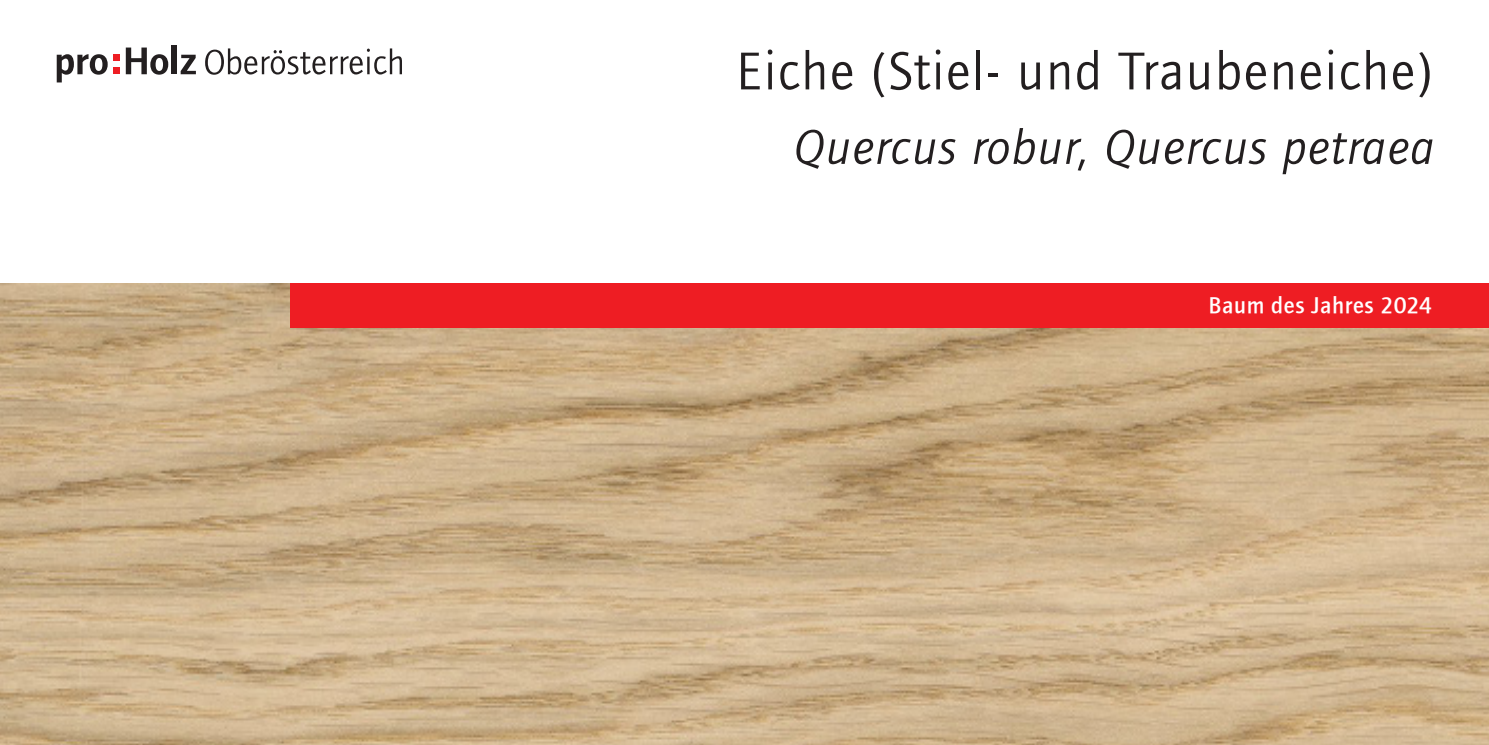
<style>
.page{position:relative;width:1489px;height:745px;background:#fff}
.page>*{position:absolute;margin:0;border:0;box-sizing:border-box;transform-origin:0 0}
.Subline-Folder-pH-2022{font:55px "Foundry Journal";letter-spacing:.03em;color:#231f20}
.Subline-Folder-pH-2022-2{font:italic 50px "Foundry Journal";letter-spacing:.03em;color:#231f20}
.Veranstaltungsdaten-Folder-pH-2022{font:500 23.5px "Foundry Journal";letter-spacing:.015em;color:#fff}
</style>
<div class="page">
<img style="left:0;top:283px;width:1488px;height:461px">
<div style="left:291px;top:283px;width:1197px;height:44px;background:#ee1d23"></div>
<svg style="left:126px;top:47px;width:42px;height:28px"></svg>
<div style="left:172px;top:46px;width:5px;height:28px;background:#231f20"></div>
<svg style="left:181px;top:55px;width:15px;height:19px"></svg>
<svg style="left:57px;top:54px;width:62px;height:28px"></svg>
<svg style="left:205px;top:48px;width:197px;height:27px"></svg>
<p class="Subline-Folder-pH-2022" style="left:735px;top:41px;width:698px">Eiche (Stiel- und Traubeneiche)</p>
<p class="Subline-Folder-pH-2022-2" style="left:791px;top:120px;width:642px">Quercus robur, Quercus petraea</p>
<p class="Veranstaltungsdaten-Folder-pH-2022" style="left:1208px;top:292px;width:225px">Baum des Jahres 2024</p>
</div>
